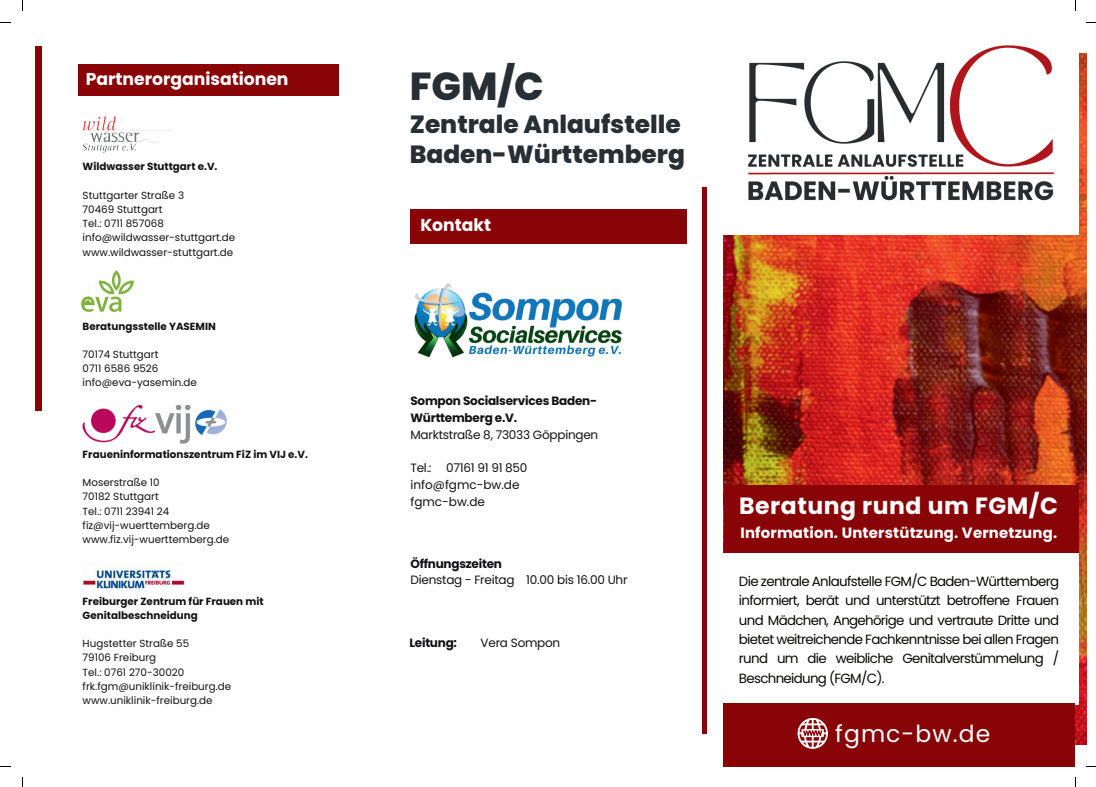
<style>
.page{position:relative;width:1096px;height:787px;background:#fff}
.page>*{position:absolute;margin:0;border:0;box-sizing:border-box;transform-origin:0 0}
.t1{font:800 39px "Poppins";color:#272f35}
.t2{font:800 24.88px/29.2px "Poppins";color:#272f35}
.t3{font:700 23.5px "Poppins";letter-spacing:.025em;color:#fff}
.t4{font:23.5px "Poppins";letter-spacing:.045em;color:#fff}
.t5{font:700 17.25px "Poppins";color:#fff}
.t6{font:700 14.88px "Poppins";letter-spacing:.015em;color:#fff}
.t7{font:13.38px/19.4px "Poppins";letter-spacing:-.05em;color:#080704;text-align:justify}
.t8{font:12px "Poppins";letter-spacing:-.02em;color:#121113}
.t9{font:700 12px/16.8px "Poppins";letter-spacing:-.02em;color:#121113}
.t10{font:12px/16.8px "Poppins";color:#121113}
.t11{font:10.38px/14.1px "Poppins";color:#121113}
.t12{font:700 10.38px/14.1px "Poppins";color:#121113}
</style>
<div class="page">
<img style="left:723px;top:53px;width:363px;height:691px">
<div style="left:702px;top:187px;width:5px;height:547px;background:#890407"></div>
<div style="left:35px;top:46px;width:7px;height:365px;background:#890407"></div>
<div style="left:410px;top:209px;width:276px;height:35px;background:#890407"></div>
<div style="left:78px;top:64px;width:261px;height:32px;background:#890407"></div>
<img style="left:414px;top:283px;width:208px;height:75px">
<img style="left:82px;top:116px;width:92px;height:37px">
<img style="left:83px;top:568px;width:102px;height:23px">
<img style="left:83px;top:405px;width:143px;height:39px">
<img style="left:81px;top:270px;width:53px;height:42px">
<div style="left:723px;top:486px;width:355px;height:69px;background:#890407"></div>
<div style="left:716px;top:10px;width:362px;height:225px;background:#fff"></div>
<img style="left:748px;top:45px;width:306px;height:156px">
<div style="left:716px;top:554px;width:362px;height:151px;background:#fff"></div>
<div style="left:723px;top:703px;width:351px;height:63px;background:#890407"></div>
<svg style="left:797px;top:718px;width:30px;height:31px"></svg>
<h3 class="t5" style="left:86px;top:69px;width:204px">Partnerorganisationen</h3>
<p class="t12" style="left:83px;top:160px;width:136px">Wildwasser Stuttgart e.V.</p>
<p class="t11" style="left:83px;top:188px;width:154px">Stuttgarter Straße 3<br>70469 Stuttgart<br>Tel.: 0711 857068 info@wildwasser-stuttgart.de www.wildwasser-stuttgart.de</p>
<p class="t12" style="left:83px;top:319px;width:135px">Beratungsstelle YASEMIN</p>
<p class="t11" style="left:83px;top:347px;width:116px">70174 Stuttgart<br>0711 6586 9526 info@eva-yasemin.de</p>
<p class="t12" style="left:83px;top:447px;width:227px">Fraueninformationszentrum FiZ im VIJ e.V.</p>
<p class="t11" style="left:83px;top:476px;width:148px">Moserstraße 10<br>70182 Stuttgart<br>Tel.: 0711 23941 24 fiz@vij-wuerttemberg.de www.fiz.vij-wuerttemberg.de</p>
<p class="t12" style="left:83px;top:594px;width:182px">Freiburger Zentrum für Frauen mit<br>Genitalbeschneidung</p>
<p class="t11" style="left:83px;top:636px;width:150px">Hugstetter Straße 55<br>79106 Freiburg<br>Tel.: 0761 270-30020 frk.fgm@uniklinik-freiburg.de www.uniklinik-freiburg.de</p>
<h1 class="t1" style="left:410px;top:64px;width:136px">FGM/C</h1>
<h2 class="t2" style="left:410px;top:110px;width:277px">Zentrale Anlaufstelle<br>Baden-Württemberg</h2>
<h3 class="t5" style="left:420px;top:215px;width:72px">Kontakt</h3>
<p class="t9" style="left:410px;top:393px;width:188px">Sompon Socialservices Baden-<br>Württemberg e.V.</p>
<p class="t8" style="left:410px;top:428px;width:189px">Marktstraße 8, 73033 Göppingen</p>
<p class="t10" style="left:410px;top:460px;width:118px">Tel.: 07161 91 91 850 info@fgmc-bw.de fgmc-bw.de</p>
<p class="t9" style="left:410px;top:555px;width:93px">Öffnungszeiten</p>
<p class="t8" style="left:410px;top:573px;width:218px">Dienstag - Freitag 10.00 bis 16.00 Uhr</p>
<p class="t9" style="left:409px;top:634px;width:49px">Leitung:</p>
<p class="t8" style="left:480px;top:636px;width:81px">Vera Sompon</p>
<h3 class="t3" style="left:739px;top:492px;width:320px">Beratung rund um FGM/C</h3>
<h3 class="t6" style="left:740px;top:524px;width:318px">Information. Unterstützung. Vernetzung.</h3>
<p class="t7" style="left:739px;top:572px;width:321px">Die zentrale Anlaufstelle FGM/C Baden-Württemberg informiert, berät und unterstützt betroffene Frauen und Mädchen, Angehörige und vertraute Dritte und bietet weitreichende Fachkenntnisse bei allen Fragen rund um die weibliche Genitalverstümmelung / Beschneidung (FGM/C).</p>
<h3 class="t4" style="left:835px;top:720px;width:156px">fgmc-bw.de</h3>
</div>
